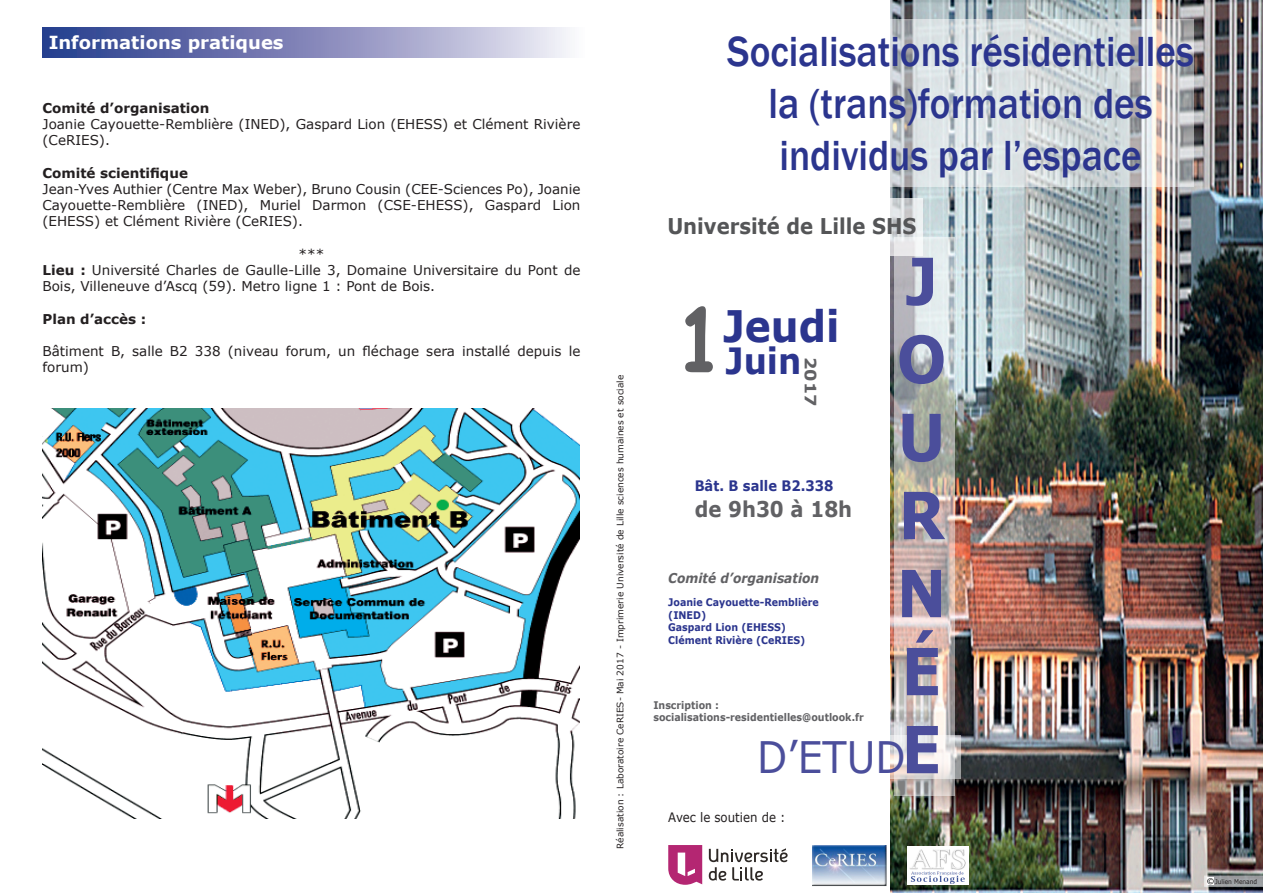
<style>
.page{position:relative;width:1263px;height:893px;background:#fff}
.page>*{position:absolute;margin:0;border:0;box-sizing:border-box;transform-origin:0 0}
.t1{font:700 86.7px "Comic Sans MS";color:#616164;scale:.9 1}
.t2{font:700 64.95px "Verdana";color:#4b4e9b;scale:.9 1}
.t3{font:500 43.35px/52.1px "Franklin Gothic";color:#2b358e;text-align:center;scale:.9 1}
.t4{font:43.35px "Verdana";color:#4b4e9b;scale:.9 1}
.t5{font:700 43.35px "Verdana";color:#2b358e;scale:.9 1}
.t6{font:700 36.15px "Verdana";color:#2b358e;scale:.9 1}
.t7{font:700 21.6px "Verdana";color:#545557;scale:.9 1}
.t8{font:700 21.6px "Verdana";color:#616164;scale:.9 1}
.t9{font:700 18px "Verdana";color:#fff}
.t10{font:700 15.75px "Verdana";color:#616164;scale:1.11 1}
.t11{font:700 14.4px "Verdana";color:#2b358e;scale:.9 1}
.t12{font:13.5px/16.2px "Verdana";color:#231f20}
.t13{font:700 13.5px "Verdana";color:#231f20}
.t14{font:italic 700 13.5px "Verdana";color:#616164;scale:.9 1}
.t15{font:13.05px "Verdana";color:#231f20;scale:.9 1}
.t16{font:700 10.5px/12.6px "Verdana";color:#2b358e;scale:.9 1}
.t17{font:700 10.5px "Verdana";color:#616164;scale:.9 1}
.t18{font:9px "Verdana";color:#231f20}
.t19{font:6.45px "Verdana";color:#231f20;scale:.9 1}
.s1{font-weight:700}
</style>
<div class="page">
<div style="left:43px;top:27px;width:544px;height:30px;background:linear-gradient(to right,#213387,#f3edf6)"></div>
<svg style="left:668px;top:845px;width:34px;height:40px"></svg>
<svg style="left:709px;top:848px;width:79px;height:33px"></svg>
<img style="left:891px;top:0;width:372px;height:893px">
<svg style="left:894px;top:237px;width:61px;height:559px;background:#c3bcb7"></svg>
<svg style="left:890px;top:19px;width:303px;height:167px;background:#ced3d5"></svg>
<svg style="left:890px;top:735px;width:70px;height:43px"></svg>
<div style="left:653px;top:198px;width:269px;height:57px;background:#fff"></div>
<svg style="left:1204px;top:876px;width:59px;height:11px"></svg>
<svg style="left:1208px;top:877px;width:5px;height:8px"></svg>
<img style="left:812px;top:845px;width:74px;height:41px">
<img style="left:907px;top:847px;width:61px;height:37px">
<img style="left:43px;top:409px;width:536px;height:409px">
<p class="t9" style="left:49px;top:30px;width:236px">Informations pratiques</p>
<p class="t3" style="left:727px;top:26px;width:520px">Socialisations résidentielles la (trans)formation des individus par l’espace</p>
<p class="t13" style="left:43px;top:99px;width:168px">Comité d’organisation</p>
<p class="t12" style="left:43px;top:116px;width:539px">Joanie Cayouette-Remblière (INED), Gaspard Lion (EHESS) et Clément Rivière (CeRIES).</p>
<p class="t13" style="left:43px;top:163px;width:147px">Comité scientifique</p>
<p class="t12" style="left:43px;top:181px;width:539px;text-align:justify">Jean-Yves Authier (Centre Max Weber), Bruno Cousin (CEE-Sciences Po), Joanie Cayouette-Remblière (INED), Muriel Darmon (CSE-EHESS), Gaspard Lion (EHESS) et Clément Rivière (CeRIES).</p>
<p class="t12" style="left:299px;top:246px;width:27px">***</p>
<p class="t12" style="left:43px;top:262px;width:539px"><span class="s1">Lieu :</span> Université Charles de Gaulle-Lille 3, Domaine Universitaire du Pont de<br>Bois, Villeneuve d’Ascq (59). Metro ligne 1 : Pont de Bois.</p>
<p class="t13" style="left:43px;top:309px;width:105px">Plan d’accès :</p>
<p class="t12" style="left:43px;top:343px;width:539px">Bâtiment B, salle B2 338 (niveau forum, un fléchage sera installé depuis le forum)</p>
<p class="t7" style="left:667px;top:211px;width:278px">Université de Lille SHS</p>
<p class="t2" style="left:905px;top:235px;width:38px">J</p>
<p class="t2" style="left:896px;top:313px;width:57px">O</p>
<p class="t2" style="left:898px;top:391px;width:55px">U</p>
<p class="t2" style="left:898px;top:469px;width:53px">R</p>
<p class="t2" style="left:897px;top:547px;width:57px">N</p>
<p class="t2" style="left:901px;top:626px;width:46px">É</p>
<p class="t1" style="left:676px;top:277px;width:55px">1</p>
<p class="t5" style="left:723px;top:295px;width:131px">Jeudi</p>
<p class="t6" style="left:725px;top:335px;width:86px">Juin</p>
<p class="t10" style="left:822px;top:357px;width:46px;rotate:90deg">2017</p>
<p class="t18" style="left:614px;top:849px;width:476px;rotate:-90deg">Réalisation : Laboratoire CeRIES- Mai 2017 - Imprimerie Université de Lille sciences humaines et sociale</p>
<p class="t11" style="left:695px;top:475px;width:156px">Bât. B salle B2.338</p>
<p class="t8" style="left:695px;top:494px;width:177px">de 9h30 à 18h</p>
<p class="t14" style="left:668px;top:568px;width:169px">Comité d’organisation</p>
<p class="t16" style="left:668px;top:596px;width:169px">Joanie Cayouette-Remblière (INED)</p>
<p class="t16" style="left:668px;top:621px;width:132px">Gaspard Lion (EHESS)</p>
<p class="t16" style="left:668px;top:633px;width:154px">Clément Rivière (CeRIES)</p>
<p class="t17" style="left:653px;top:697px;width:75px">Inscription :</p>
<p class="t17" style="left:653px;top:710px;width:235px">socialisations-residentielles@outlook.fr</p>
<p class="t2" style="left:901px;top:704px;width:46px">E</p>
<p class="t4" style="left:757px;top:727px;width:167px">D’ETUD</p>
<p class="t15" style="left:668px;top:808px;width:132px">Avec le soutien de :</p>
<p class="t19" style="left:1215px;top:877px;width:48px">Julien Menand</p>
</div>
